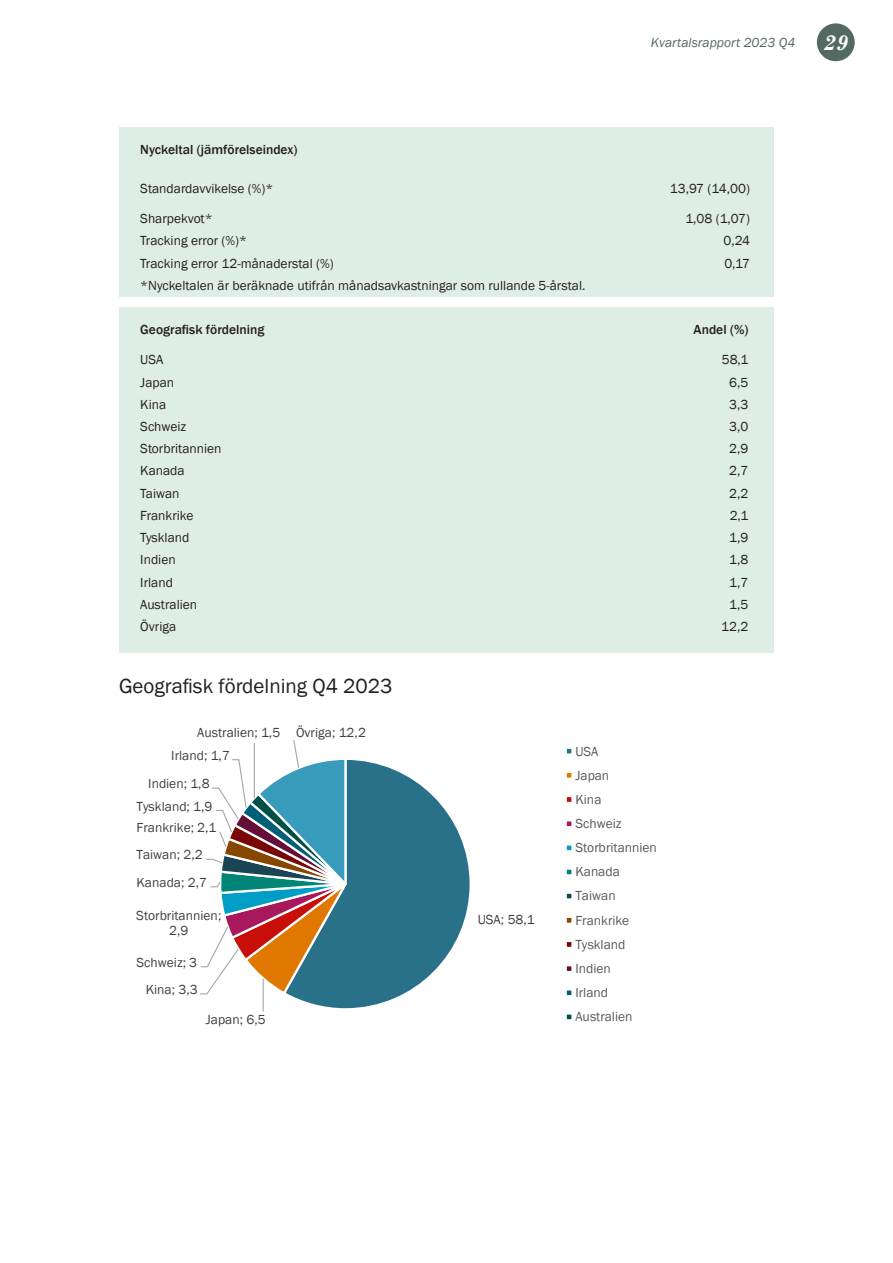
<style>
.page{position:relative;width:893px;height:1263px;background:#fff}
.page>*{position:absolute;margin:0;border:0;box-sizing:border-box;transform-origin:0 0}
.Rubrik_2_-_konsortie{font:21px "Franklin Gothic";color:#231f20}
.t1{font:italic 700 21px "Century Schoolbook";color:#fff}
.Tabell{font:13.5px "Franklin Gothic";color:#231f20}
.t2{font:13.5px/15.3px "Franklin Gothic";letter-spacing:.005em;color:#404040;text-align:center}
.t3{font:13.5px/24.2px "Franklin Gothic";color:#595959}
.Tabell_brödtext_höge{font:13.5px "Franklin Gothic";letter-spacing:-.02em;color:#231f20}
.Tabellrubrik_vänster{font:500 13.5px "Franklin Gothic";color:#231f20}
.t4{font:italic 13.5px "Franklin Gothic";color:#536a63}
.Tabellrubrik_höger{font:500 13.5px "Franklin Gothic";color:#231f20}
</style>
<div class="page">
<div style="left:817px;top:23px;width:38px;height:38px;background:#536a63;border-radius:50%"></div>
<div style="left:119px;top:128px;width:655px;height:169px;background:#deede5"></div>
<div style="left:119px;top:307px;width:655px;height:346px;background:#deede5"></div>
<svg style="left:292px;top:765px;width:178px;height:244px"></svg>
<hr style="left:263px;top:978px;width:1px;height:33px;background:#a6a6a6">
<svg style="left:200px;top:740px;width:180px;height:256px"></svg>
<div style="left:565px;top:747px;width:9px;height:9px;background:#297189;border:2px solid #fff"></div>
<div style="left:566px;top:772px;width:6px;height:7px;background:#e07800"></div>
<div style="left:565px;top:771px;width:9px;height:9px;border:2px solid #fff"></div>
<div style="left:565px;top:795px;width:9px;height:9px;background:#c70e08;border:2px solid #fff"></div>
<div style="left:565px;top:819px;width:9px;height:9px;background:#a7185c;border:2px solid #fff"></div>
<div style="left:566px;top:844px;width:6px;height:7px;background:#009ec6"></div>
<div style="left:565px;top:843px;width:9px;height:9px;border:2px solid #fff"></div>
<div style="left:565px;top:867px;width:9px;height:9px;background:#008577;border:2px solid #fff"></div>
<div style="left:565px;top:891px;width:9px;height:10px;background:#194452;border:2px solid #fff"></div>
<div style="left:565px;top:916px;width:9px;height:9px;background:#864800;border:2px solid #fff"></div>
<div style="left:565px;top:940px;width:9px;height:9px;background:#770805;border:2px solid #fff"></div>
<div style="left:565px;top:964px;width:9px;height:9px;background:#640e37;border:2px solid #fff"></div>
<div style="left:565px;top:988px;width:9px;height:9px;background:#005f77;border:2px solid #fff"></div>
<div style="left:565px;top:1012px;width:9px;height:9px;background:#005047;border:2px solid #fff"></div>
<p class="t4" style="left:651px;top:34px;width:146px">Kvartalsrapport 2023 Q4</p>
<h1 class="t1" style="left:824px;top:29px;width:26px">29</h1>
<p class="Tabellrubrik_vänster" style="left:140px;top:141px;width:159px">Nyckeltal (jämförelseindex)</p>
<p class="Tabell" style="left:140px;top:180px;width:135px">Standardavvikelse (%)*</p>
<p class="Tabell_brödtext_höge" style="left:670px;top:180px;width:82px">13,97 (14,00)</p>
<p class="Tabell" style="left:140px;top:210px;width:74px">Sharpekvot*</p>
<p class="Tabell_brödtext_höge" style="left:685px;top:210px;width:66px">1,08 (1,07)</p>
<p class="Tabell" style="left:140px;top:232px;width:108px">Tracking error (%)*</p>
<p class="Tabell_brödtext_höge" style="left:723px;top:232px;width:28px">0,24</p>
<p class="Tabell" style="left:140px;top:255px;width:195px">Tracking error 12-månaderstal (%)</p>
<p class="Tabell_brödtext_höge" style="left:724px;top:255px;width:27px">0,17</p>
<p class="Tabell" style="left:140px;top:277px;width:447px">*Nyckeltalen är beräknade utifrån månadsavkastningar som rullande 5-årstal.</p>
<p class="Tabellrubrik_vänster" style="left:140px;top:321px;width:126px">Geografisk fördelning</p>
<p class="Tabellrubrik_höger" style="left:694px;top:321px;width:56px">Andel (%)</p>
<p class="Tabell" style="left:140px;top:351px;width:25px">USA</p>
<p class="Tabell_brödtext_höge" style="left:722px;top:351px;width:28px">58,1</p>
<p class="Tabell" style="left:140px;top:374px;width:35px">Japan</p>
<p class="Tabell_brödtext_höge" style="left:729px;top:374px;width:21px">6,5</p>
<p class="Tabell" style="left:140px;top:396px;width:28px">Kina</p>
<p class="Tabell_brödtext_höge" style="left:729px;top:396px;width:21px">3,3</p>
<p class="Tabell" style="left:140px;top:418px;width:47px">Schweiz</p>
<p class="Tabell_brödtext_höge" style="left:729px;top:418px;width:21px">3,0</p>
<p class="Tabell" style="left:140px;top:440px;width:83px">Storbritannien</p>
<p class="Tabell_brödtext_höge" style="left:729px;top:440px;width:21px">2,9</p>
<p class="Tabell" style="left:140px;top:463px;width:46px">Kanada</p>
<p class="Tabell_brödtext_höge" style="left:729px;top:463px;width:21px">2,7</p>
<p class="Tabell" style="left:140px;top:485px;width:41px">Taiwan</p>
<p class="Tabell_brödtext_höge" style="left:729px;top:485px;width:21px">2,2</p>
<p class="Tabell" style="left:140px;top:507px;width:55px">Frankrike</p>
<p class="Tabell_brödtext_höge" style="left:730px;top:507px;width:20px">2,1</p>
<p class="Tabell" style="left:140px;top:529px;width:51px">Tyskland</p>
<p class="Tabell_brödtext_höge" style="left:729px;top:529px;width:21px">1,9</p>
<p class="Tabell" style="left:140px;top:551px;width:37px">Indien</p>
<p class="Tabell_brödtext_höge" style="left:729px;top:551px;width:21px">1,8</p>
<p class="Tabell" style="left:140px;top:574px;width:34px">Irland</p>
<p class="Tabell_brödtext_höge" style="left:729px;top:574px;width:21px">1,7</p>
<p class="Tabell" style="left:140px;top:596px;width:58px">Australien</p>
<p class="Tabell_brödtext_höge" style="left:729px;top:596px;width:21px">1,5</p>
<p class="Tabell" style="left:140px;top:618px;width:37px">Övriga</p>
<p class="Tabell_brödtext_höge" style="left:721px;top:618px;width:29px">12,2</p>
<p class="Rubrik_2_-_konsortie" style="left:119px;top:673px;width:275px">Geografisk fördelning Q4 2023</p>
<p class="t2" style="left:197px;top:725px;width:170px">Australien; 1,5 Övriga; 12,2</p>
<p class="t2" style="left:171px;top:748px;width:60px">Irland; 1,7</p>
<p class="t2" style="left:148px;top:776px;width:63px">Indien; 1,8</p>
<p class="t2" style="left:137px;top:799px;width:77px">Tyskland; 1,9</p>
<p class="t2" style="left:137px;top:820px;width:81px">Frankrike; 2,1</p>
<p class="t2" style="left:137px;top:847px;width:68px">Taiwan; 2,2</p>
<p class="t2" style="left:136px;top:875px;width:72px">Kanada; 2,7</p>
<p class="t2" style="left:136px;top:908px;width:87px">Storbritannien;<br>2,9</p>
<p class="t2" style="left:136px;top:955px;width:62px">Schweiz; 3</p>
<p class="t2" style="left:146px;top:982px;width:54px">Kina; 3,3</p>
<p class="t2" style="left:206px;top:1012px;width:61px">Japan; 6,5</p>
<p class="t2" style="left:478px;top:912px;width:59px">USA; 58,1</p>
<p class="t3" style="left:575px;top:739px;width:83px">USA<br>Japan<br>Kina<br>Schweiz<br>Storbritannien<br>Kanada<br>Taiwan<br>Frankrike<br>Tyskland<br>Indien<br>Irland<br>Australien</p>
</div>
